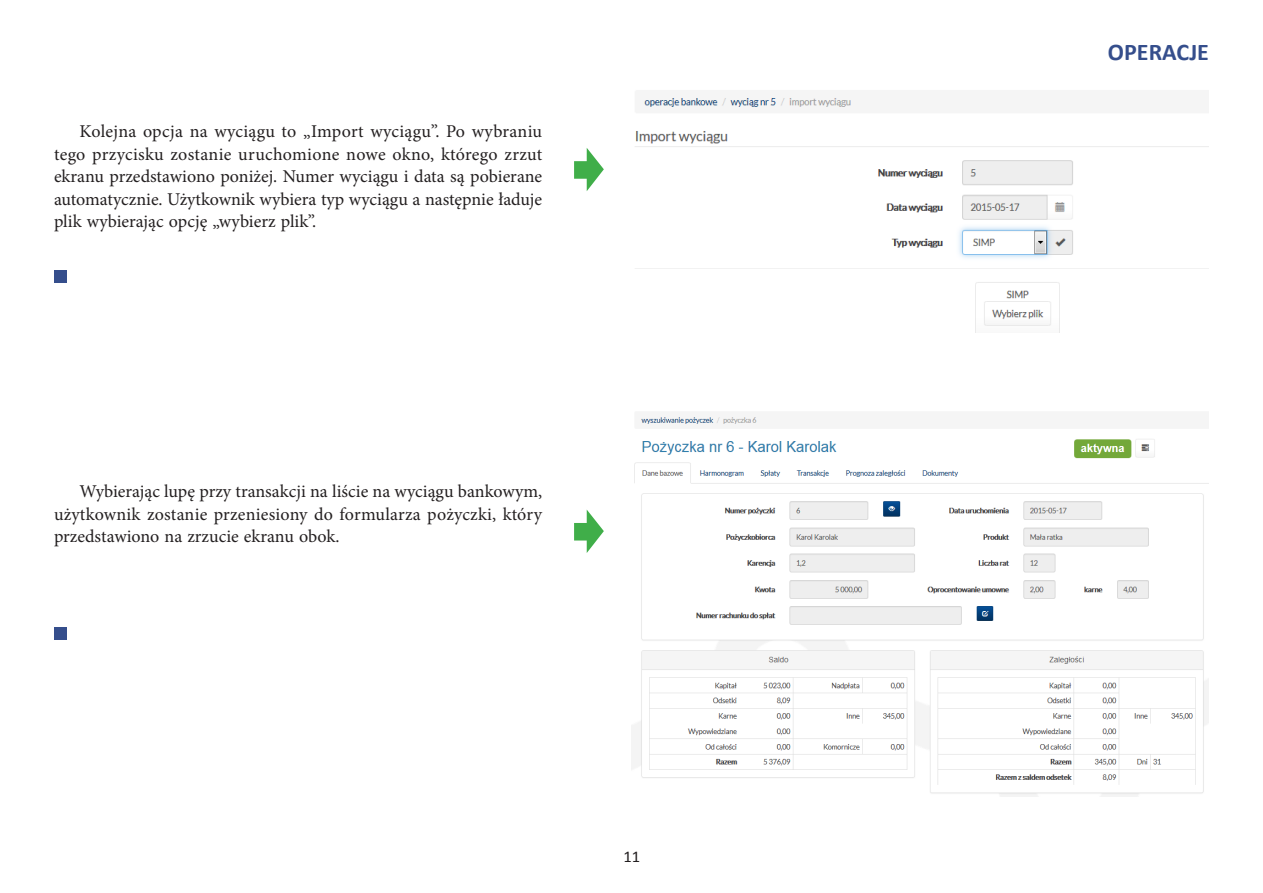
<style>
.page{position:relative;width:1263px;height:893px;background:#fff}
.page>*{position:absolute;margin:0;border:0;box-sizing:border-box;transform-origin:0 0}
.t1{font:700 24px "Calibri";color:#354e8c}
.t2{font:18px/22.5px "Minion Pro";color:#231f20;text-align:justify}
.t3{font:16.5px "Calibri";color:#231f20}
</style>
<div class="page">
<svg style="left:574px;top:148px;width:30px;height:43px"></svg>
<div style="left:54px;top:270px;width:13px;height:13px;background:#354e8c"></div>
<svg style="left:574px;top:510px;width:30px;height:43px"></svg>
<div style="left:54px;top:628px;width:13px;height:12px;background:#354e8c"></div>
<img style="left:635px;top:97px;width:574px;height:235px">
<img style="left:632px;top:417px;width:577px;height:379px">
<p class="t2" style="left:54px;top:120px;width:490px;text-indent:26px">Kolejna opcja na wyciągu to „Import wyciągu”. Po wybraniu tego przycisku zostanie uruchomione nowe okno, którego zrzut ekranu przedstawiono poniżej. Numer wyciągu i data są pobierane automatycznie. Użytkownik wybiera typ wyciągu a następnie ładuje plik wybierając opcję „wybierz plik”.</p>
<p class="t2" style="left:54px;top:480px;width:490px;text-indent:26px">Wybierając lupę przy transakcji na liście na wyciągu bankowym, użytkownik zostanie przeniesiony do formularza pożyczki, który przedstawiono na zrzucie ekranu obok.</p>
<p class="t3" style="left:623px;top:846px;width:18px">11</p>
<h1 class="t1" style="left:1108px;top:37px;width:103px">OPERACJE</h1>
</div>
